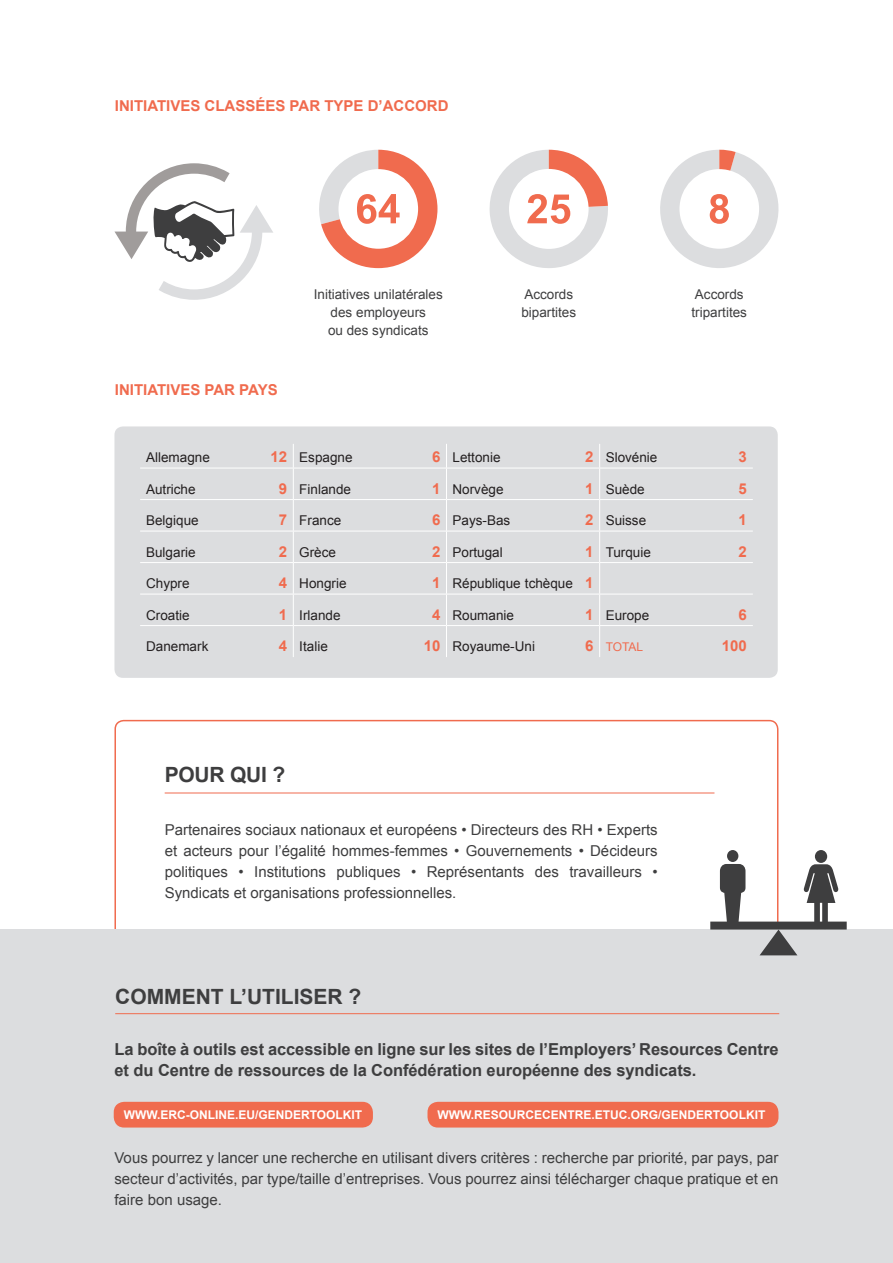
<style>
.page{position:relative;width:893px;height:1263px;background:#fff}
.page>*{position:absolute;margin:0;border:0;box-sizing:border-box;transform-origin:0 0}
.t1{font:700 21px "Arial";color:#3e3e3f}
.t2{font:700 16.5px/21px "Arial";letter-spacing:-.005em;color:#3e3e3f}
.t3{font:15px/21px "Arial";color:#3e3e3f;text-align:justify}
.t4{font:700 15px "Arial";color:#f06b4e}
.t5{font:13.5px "Arial";color:#231f20}
.t6{font:13.5px/18px "Arial";color:#3e3e3f}
.t7{font:700 12px "Arial";color:#fff}
.t8{font:12px "Arial";letter-spacing:-.01em;color:#f06b4e}
.s1{font-weight:700;font-size:15px;color:#f06b4e}
.s2{font-weight:700;font-size:15px}
</style>
<div class="page">
<div style="left:114px;top:720px;width:664px;height:220px;border:2px solid #f06b4e;border-radius:9px"></div>
<div style="left:0;top:930px;width:893px;height:333px;background:#dcdddf"></div>
<div style="left:727px;top:850px;width:11px;height:12px;background:#3e3e3f;border-radius:50%"></div>
<svg style="left:710px;top:864px;width:137px;height:91px"></svg>
<div style="left:815px;top:850px;width:12px;height:13px;background:#3e3e3f;border-radius:50%"></div>
<hr style="left:165px;top:793px;width:549px;height:1px;background:#f06b4e">
<hr style="left:115px;top:1013px;width:664px;height:1px;background:#f06b4e">
<div style="left:114px;top:426px;width:664px;height:252px;background:#dcdddf;border-radius:9px"></div>
<hr style="left:140px;top:468px;width:153px;height:1px;background:#fff">
<hr style="left:293px;top:468px;width:153px;height:1px;background:#fff">
<hr style="left:446px;top:468px;width:154px;height:1px;background:#fff">
<hr style="left:600px;top:468px;width:153px;height:1px;background:#fff">
<hr style="left:140px;top:499px;width:153px;height:1px;background:#fff">
<hr style="left:293px;top:499px;width:153px;height:1px;background:#fff">
<hr style="left:446px;top:499px;width:154px;height:1px;background:#fff">
<hr style="left:600px;top:499px;width:153px;height:1px;background:#fff">
<hr style="left:140px;top:531px;width:153px;height:1px;background:#fff">
<hr style="left:293px;top:531px;width:153px;height:1px;background:#fff">
<hr style="left:446px;top:531px;width:154px;height:1px;background:#fff">
<hr style="left:600px;top:531px;width:153px;height:1px;background:#fff">
<hr style="left:140px;top:562px;width:153px;height:1px;background:#fff">
<hr style="left:293px;top:562px;width:153px;height:1px;background:#fff">
<hr style="left:446px;top:562px;width:154px;height:1px;background:#fff">
<hr style="left:600px;top:562px;width:153px;height:1px;background:#fff">
<hr style="left:140px;top:594px;width:153px;height:1px;background:#fff">
<hr style="left:293px;top:594px;width:153px;height:1px;background:#fff">
<hr style="left:446px;top:594px;width:154px;height:1px;background:#fff">
<hr style="left:600px;top:594px;width:153px;height:1px;background:#fff">
<hr style="left:140px;top:625px;width:153px;height:1px;background:#fff">
<hr style="left:293px;top:625px;width:153px;height:1px;background:#fff">
<hr style="left:446px;top:625px;width:154px;height:1px;background:#fff">
<hr style="left:600px;top:625px;width:153px;height:1px;background:#fff">
<svg style="left:293px;top:444px;width:1px;height:24px"></svg>
<hr style="left:293px;top:468px;width:1px;height:31px;background:#fff">
<hr style="left:293px;top:500px;width:1px;height:31px;background:#fff">
<hr style="left:293px;top:531px;width:1px;height:31px;background:#fff">
<hr style="left:293px;top:563px;width:1px;height:31px;background:#fff">
<hr style="left:293px;top:594px;width:1px;height:31px;background:#fff">
<hr style="left:293px;top:626px;width:1px;height:31px;background:#fff">
<svg style="left:446px;top:444px;width:1px;height:24px"></svg>
<hr style="left:446px;top:468px;width:1px;height:31px;background:#fff">
<hr style="left:446px;top:500px;width:1px;height:31px;background:#fff">
<hr style="left:446px;top:531px;width:1px;height:31px;background:#fff">
<hr style="left:446px;top:563px;width:1px;height:31px;background:#fff">
<hr style="left:446px;top:594px;width:1px;height:31px;background:#fff">
<hr style="left:446px;top:626px;width:1px;height:31px;background:#fff">
<svg style="left:599px;top:444px;width:1px;height:24px"></svg>
<hr style="left:599px;top:468px;width:1px;height:31px;background:#fff">
<hr style="left:599px;top:500px;width:1px;height:31px;background:#fff">
<hr style="left:599px;top:531px;width:1px;height:31px;background:#fff">
<hr style="left:599px;top:563px;width:1px;height:31px;background:#fff">
<hr style="left:599px;top:594px;width:1px;height:31px;background:#fff">
<hr style="left:599px;top:626px;width:1px;height:31px;background:#fff">
<div style="left:114px;top:1102px;width:259px;height:25px;background:#f06b4e;border-radius:10px"></div>
<div style="left:427px;top:1102px;width:351px;height:25px;background:#f06b4e;border-radius:10px"></div>
<svg style="left:114px;top:163px;width:159px;height:137px"></svg>
<svg style="left:319px;top:150px;width:118px;height:118px"></svg>
<svg style="left:489px;top:150px;width:119px;height:118px"></svg>
<svg style="left:660px;top:150px;width:119px;height:118px"></svg>
<p class="t4" style="left:115px;top:96px;width:335px">INITIATIVES CLASSÉES PAR TYPE D’ACCORD</p>
<p class="t4" style="left:115px;top:380px;width:164px">INITIATIVES PAR PAYS</p>
<p class="t6" style="left:314px;top:285px;width:131px;text-align:center">Initiatives unilatérales des employeurs<br>ou des syndicats</p>
<p class="t6" style="left:521px;top:285px;width:56px">Accords bipartites</p>
<p class="t6" style="left:691px;top:285px;width:57px">Accords tripartites</p>
<p class="t5" style="left:146px;top:448px;width:65px">Allemagne</p>
<p class="t5" style="left:271px;top:448px;width:83px"><span class="s1">12</span> Espagne</p>
<p class="t5" style="left:432px;top:448px;width:70px"><span class="s1">6</span> Lettonie</p>
<p class="t5" style="left:585px;top:448px;width:74px"><span class="s1">2</span> Slovénie</p>
<p class="t4" style="left:738px;top:447px;width:10px">3</p>
<p class="t5" style="left:146px;top:480px;width:51px">Autriche</p>
<p class="t5" style="left:279px;top:480px;width:74px"><span class="s1">9</span> Finlande</p>
<p class="t5" style="left:432px;top:480px;width:73px"><span class="s1">1</span> Norvège</p>
<p class="t5" style="left:585px;top:480px;width:61px"><span class="s1">1</span> Suède</p>
<p class="t4" style="left:738px;top:478px;width:10px">5</p>
<p class="t5" style="left:146px;top:511px;width:54px">Belgique</p>
<p class="t5" style="left:279px;top:511px;width:64px"><span class="s1">7</span> France</p>
<p class="t5" style="left:432px;top:511px;width:80px"><span class="s1">6</span> Pays-Bas</p>
<p class="t5" style="left:585px;top:511px;width:62px"><span class="s1">2</span> Suisse</p>
<p class="t4" style="left:738px;top:510px;width:10px">1</p>
<p class="t5" style="left:146px;top:543px;width:51px">Bulgarie</p>
<p class="t5" style="left:279px;top:543px;width:59px"><span class="s1">2</span> Grèce</p>
<p class="t5" style="left:432px;top:543px;width:72px"><span class="s1">2</span> Portugal</p>
<p class="t5" style="left:585px;top:543px;width:67px"><span class="s1">1</span> Turquie</p>
<p class="t4" style="left:738px;top:541px;width:10px">2</p>
<p class="t5" style="left:146px;top:574px;width:45px">Chypre</p>
<p class="t5" style="left:279px;top:574px;width:69px"><span class="s1">4</span> Hongrie</p>
<p class="t5" style="left:432px;top:574px;width:163px"><span class="s1">1</span> République tchèque <span class="s1">1</span></p>
<p class="t5" style="left:146px;top:606px;width:45px">Croatie</p>
<p class="t5" style="left:279px;top:606px;width:63px"><span class="s1">1</span> Irlande</p>
<p class="t5" style="left:432px;top:606px;width:83px"><span class="s1">4</span> Roumanie</p>
<p class="t5" style="left:585px;top:606px;width:65px"><span class="s1">1</span> Europe</p>
<p class="t4" style="left:738px;top:604px;width:10px">6</p>
<p class="t5" style="left:146px;top:637px;width:64px">Danemark</p>
<p class="t5" style="left:279px;top:637px;width:50px"><span class="s1">4</span> Italie</p>
<p class="t5" style="left:424px;top:637px;width:113px"><span class="s1">10</span> Royaume-Uni</p>
<p class="t8" style="left:585px;top:639px;width:59px"><span class="s2">6</span> TOTAL</p>
<p class="t4" style="left:722px;top:636px;width:27px">100</p>
<h1 class="t1" style="left:165px;top:760px;width:122px">POUR QUI ?</h1>
<p class="t3" style="left:165px;top:820px;width:494px">Partenaires sociaux nationaux et européens • Directeurs des RH • Experts et acteurs pour l’égalité hommes-femmes • Gouvernements • Décideurs politiques • Institutions publiques • Représentants des travailleurs • Syndicats et organisations professionnelles.</p>
<h1 class="t1" style="left:115px;top:982px;width:248px">COMMENT L’UTILISER ?</h1>
<p class="t2" style="left:114px;top:1039px;width:666px">La boîte à outils est accessible en ligne sur les sites de l’Employers’ Resources Centre et du Centre de ressources de la Confédération européenne des syndicats.</p>
<p class="t7" style="left:124px;top:1107px;width:240px">WWW.ERC-ONLINE.EU/GENDERTOOLKIT</p>
<p class="t7" style="left:437px;top:1107px;width:329px">WWW.RESOURCECENTRE.ETUC.ORG/GENDERTOOLKIT</p>
<p class="t3" style="left:114px;top:1147px;width:665px">Vous pourrez y lancer une recherche en utilisant divers critères : recherche par priorité, par pays, par secteur d’activités, par type/taille d’entreprises. Vous pourrez ainsi télécharger chaque pratique et en faire bon usage.</p>
</div>
